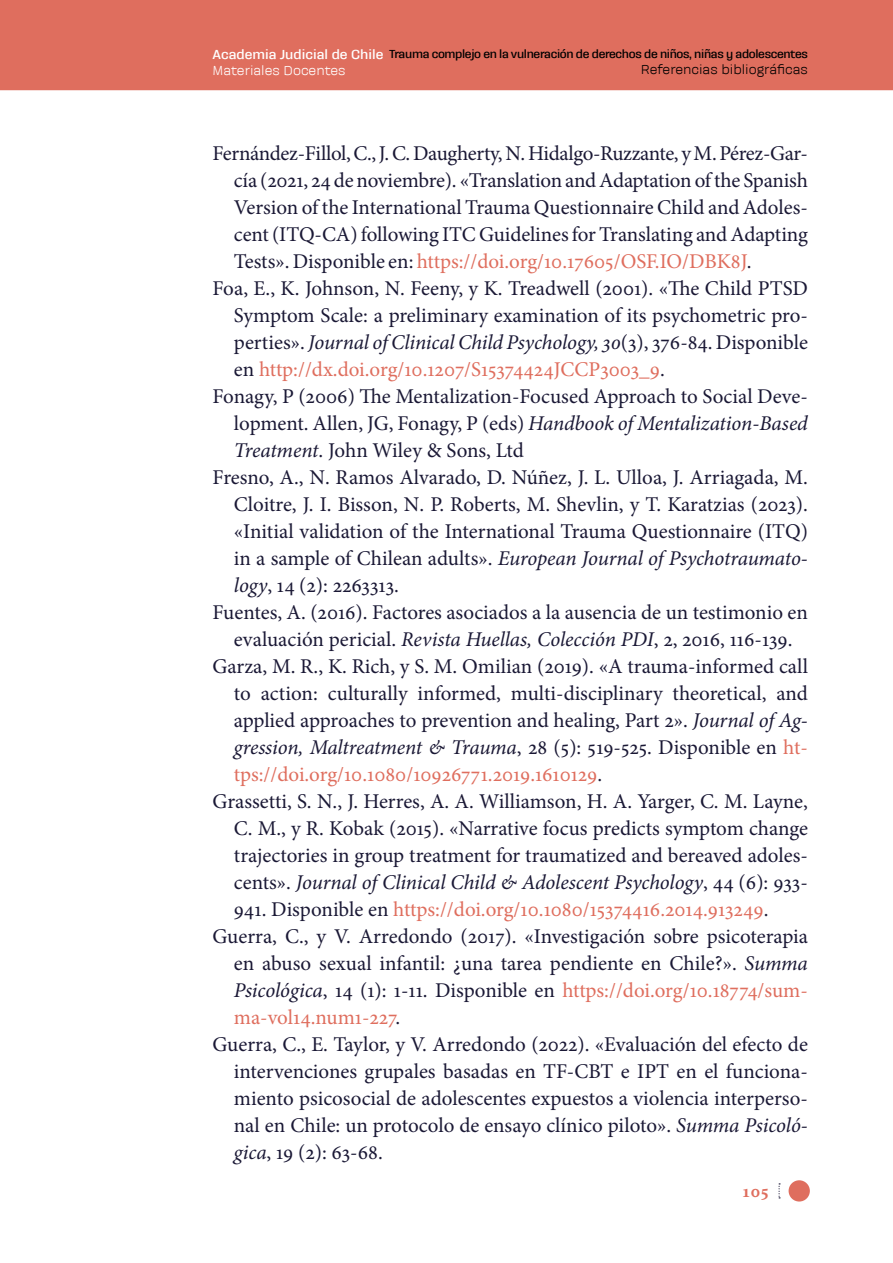
<style>
.page{position:relative;width:893px;height:1263px;background:#fff}
.page>*{position:absolute;margin:0;border:0;box-sizing:border-box;transform-origin:0 0}
.t1{font:21px "Minion Pro";letter-spacing:-.005em;color:#1a1835}
.t2{font:21px "Minion Pro";color:#df6e5e}
.t3{font:italic 21px "Minion Pro";letter-spacing:-.01em;color:#1a1835}
.t4{font:700 18px "Minion Pro";color:#df6e5e}
.t5{font:13.5px "Galeana Standard";color:#000}
.t6{font:700 13.5px "Galeana Standard";color:#fff}
.t7{font:13.5px "Galeana Standard";color:#fff}
.t8{font:700 12px "Galeana Standard";letter-spacing:-.03em;color:#000}
.s1{color:#1a1835}
.s2{font-style:normal}
.s3{font-style:italic}
.s4{font-style:normal;color:#df6e5e}
.s5{font-style:italic;color:#1a1835}
</style>
<div class="page">
<div style="left:0;top:0;width:893px;height:89px;background:#df6e5e"></div>
<hr style="left:0;top:89px;width:893px;height:1px;background:#df6e5e">
<svg style="left:778px;top:1183px;width:2px;height:15px"></svg>
<div style="left:789px;top:1180px;width:21px;height:21px;background:#df6e5e;border-radius:50%"></div>
<p class="t8" style="left:389px;top:46px;width:420px">Trauma complejo en la vulneración de derechos de niños, niñas y adolescentes</p>
<p class="t5" style="left:641px;top:61px;width:169px">Referencias bibliográficas</p>
<p class="t6" style="left:213px;top:47px;width:172px">Academia Judicial de Chile</p>
<p class="t7" style="left:213px;top:63px;width:134px">Materiales Docentes</p>
<p class="t1" style="left:213px;top:139px;width:597px">Fernández-Fillol, C., J. C. Daugherty, N. Hidalgo-Ruzzante, y M. Pérez-Gar-</p>
<p class="t1" style="left:234px;top:166px;width:575px">cía (2021, 24 de noviembre). «Translation and Adaptation of the Spanish</p>
<p class="t1" style="left:234px;top:193px;width:576px">Version of the International Trauma Questionnaire Child and Adoles-</p>
<p class="t1" style="left:234px;top:220px;width:576px">cent (ITQ-CA) following ITC Guidelines for Translating and Adapting</p>
<p class="t2" style="left:234px;top:247px;width:519px"><span class="s1">Tests». Disponible en:</span> https://doi.org/10.17605/OSF.IO/DBK8J<span class="s1">.</span></p>
<p class="t1" style="left:213px;top:274px;width:597px">Foa, E., K. Johnson, N. Feeny, y K. Treadwell (2001). «The Child PTSD</p>
<p class="t1" style="left:234px;top:301px;width:576px">Symptom Scale: a preliminary examination of its psychometric pro-</p>
<p class="t3" style="left:234px;top:328px;width:576px"><span class="s2">perties».</span> Journal of Clinical Child Psychology, 30<span class="s2">(3), 376-84. Disponible</span></p>
<p class="t2" style="left:234px;top:355px;width:432px"><span class="s1">en</span> http://dx.doi.org/10.1207/S15374424JCCP3003_9<span class="s1">.</span></p>
<p class="t1" style="left:213px;top:382px;width:597px">Fonagy, P (2006) The Mentalization-Focused Approach to Social Deve-</p>
<p class="t1" style="left:234px;top:409px;width:576px">lopment. Allen, JG, Fonagy, P (eds) <span class="s3">Handbook of Mentalization-Based</span></p>
<p class="t1" style="left:234px;top:436px;width:292px"><span class="s3">Treatment</span>. John Wiley &amp; Sons, Ltd</p>
<p class="t1" style="left:213px;top:463px;width:597px">Fresno, A., N. Ramos Alvarado, D. Núñez, J. L. Ulloa, J. Arriagada, M.</p>
<p class="t1" style="left:234px;top:490px;width:576px">Cloitre, J. I. Bisson, N. P. Roberts, M. Shevlin, y T. Karatzias (2023).</p>
<p class="t1" style="left:234px;top:517px;width:576px">«Initial validation of the International Trauma Questionnaire (ITQ)</p>
<p class="t3" style="left:234px;top:544px;width:576px"><span class="s2">in a sample of Chilean adults».</span> European Journal of Psychotraumato-</p>
<p class="t1" style="left:234px;top:571px;width:167px"><span class="s3">logy</span>, 14 (2): 2263313.</p>
<p class="t1" style="left:213px;top:598px;width:597px">Fuentes, A. (2016). Factores asociados a la ausencia de un testimonio en</p>
<p class="t1" style="left:234px;top:625px;width:560px">evaluación pericial. <span class="s3">Revista Huellas, Colección PDI</span>, 2, 2016, 116-139.</p>
<p class="t1" style="left:213px;top:652px;width:597px">Garza, M. R., K. Rich, y S. M. Omilian (2019). «A trauma-informed call</p>
<p class="t1" style="left:234px;top:679px;width:576px">to action: culturally informed, multi-disciplinary theoretical, and</p>
<p class="t1" style="left:234px;top:706px;width:576px">applied approaches to prevention and healing, Part 2». <span class="s3">Journal of Ag-</span></p>
<p class="t3" style="left:234px;top:733px;width:576px">gression, Maltreatment &amp; Trauma<span class="s2">, 28 (5): 519-525. Disponible en</span> <span class="s4">ht-</span></p>
<p class="t2" style="left:234px;top:760px;width:370px">tps://doi.org/10.1080/10926771.2019.1610129<span class="s1">.</span></p>
<p class="t1" style="left:213px;top:787px;width:597px">Grassetti, S. N., J. Herres, A. A. Williamson, H. A. Yarger, C. M. Layne,</p>
<p class="t1" style="left:234px;top:814px;width:576px">C. M., y R. Kobak (2015). «Narrative focus predicts symptom change</p>
<p class="t1" style="left:234px;top:841px;width:576px">trajectories in group treatment for traumatized and bereaved adoles-</p>
<p class="t3" style="left:234px;top:868px;width:576px"><span class="s2">cents».</span> Journal of Clinical Child &amp; Adolescent Psychology<span class="s2">, 44 (6): 933-</span></p>
<p class="t2" style="left:234px;top:895px;width:536px"><span class="s1">941. Disponible en</span> https://doi.org/10.1080/15374416.2014.913249<span class="s1">.</span></p>
<p class="t1" style="left:213px;top:922px;width:597px">Guerra, C., y V. Arredondo (2017). «Investigación sobre psicoterapia</p>
<p class="t1" style="left:234px;top:949px;width:576px">en abuso sexual infantil: ¿una tarea pendiente en Chile?». <span class="s3">Summa</span></p>
<p class="t2" style="left:234px;top:976px;width:576px"><span class="s5">Psicológica</span><span class="s1">, 14 (1): 1-11. Disponible en</span> https://doi.org/10.18774/sum-</p>
<p class="t2" style="left:234px;top:1003px;width:168px">ma-vol14.num1-227<span class="s1">.</span></p>
<p class="t1" style="left:213px;top:1030px;width:597px">Guerra, C., E. Taylor, y V. Arredondo (2022). «Evaluación del efecto de</p>
<p class="t1" style="left:234px;top:1057px;width:576px">intervenciones grupales basadas en TF-CBT e IPT en el funciona-</p>
<p class="t1" style="left:234px;top:1084px;width:576px">miento psicosocial de adolescentes expuestos a violencia interperso-</p>
<p class="t1" style="left:234px;top:1111px;width:576px">nal en Chile: un protocolo de ensayo clínico piloto». <span class="s3">Summa Psicoló-</span></p>
<p class="t1" style="left:234px;top:1138px;width:150px"><span class="s3">gica</span>, 19 (2): 63-68.</p>
<p class="t4" style="left:741px;top:1178px;width:30px">105</p>
</div>
